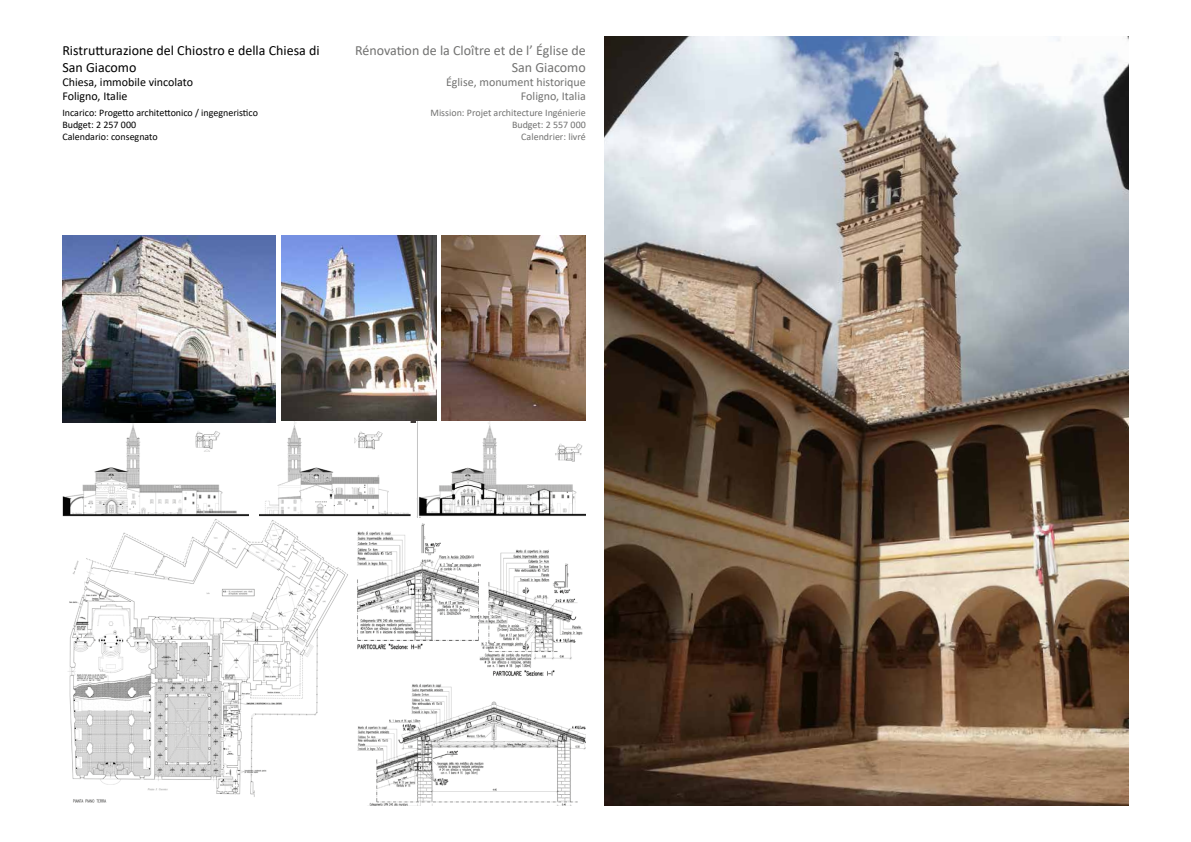
<style>
.page{position:relative;width:1191px;height:842px;background:#fff}
.page>*{position:absolute;margin:0;border:0;box-sizing:border-box;transform-origin:0 0}
.t1{font:14px/16.8px "Calibri";color:#000}
.t2{font:14px/16.8px "Calibri";color:#727271;text-align:right}
.t3{font:12px/14.4px "Calibri";color:#727271;text-align:right}
.t4{font:12px/14.4px "Calibri";color:#000}
.t5{font:10px/12px "Calibri";color:#000}
.t6{font:10px/12px "Calibri";color:#727271;text-align:right}
</style>
<div class="page">
<img style="left:281px;top:235px;width:156px;height:187px">
<img style="left:441px;top:235px;width:145px;height:186px">
<img style="left:417px;top:421px;width:169px;height:97px">
<img style="left:62px;top:422px;width:187px;height:95px">
<img style="left:259px;top:421px;width:151px;height:96px">
<img style="left:68px;top:519px;width:280px;height:284px">
<img style="left:357px;top:523px;width:229px;height:283px">
<img style="left:62px;top:235px;width:214px;height:187px">
<img style="left:604px;top:36px;width:524px;height:770px">
<h1 class="t1" style="left:62px;top:41px;width:259px">Ristrutturazione del Chiostro e della Chiesa di<br>San Giacomo</h1>
<p class="t4" style="left:62px;top:75px;width:132px">Chiesa, immobile vincolato<br>Foligno, Italie</p>
<p class="t5" style="left:62px;top:106px;width:197px">Incarico: Progetto architettonico / ingegneristico<br>Budget: 2 257 000<br>Calendario: consegnato</p>
<h1 class="t2" style="left:355px;top:41px;width:232px">Rénovation de la Cloître et de l’ Église de<br>San Giacomo</h1>
<p class="t3" style="left:446px;top:75px;width:141px">Église, monument historique<br>Foligno, Italia</p>
<p class="t6" style="left:430px;top:106px;width:157px">Mission: Projet architecture Ingénierie<br>Budget: 2 557 000<br>Calendrier: livré</p>
</div>
